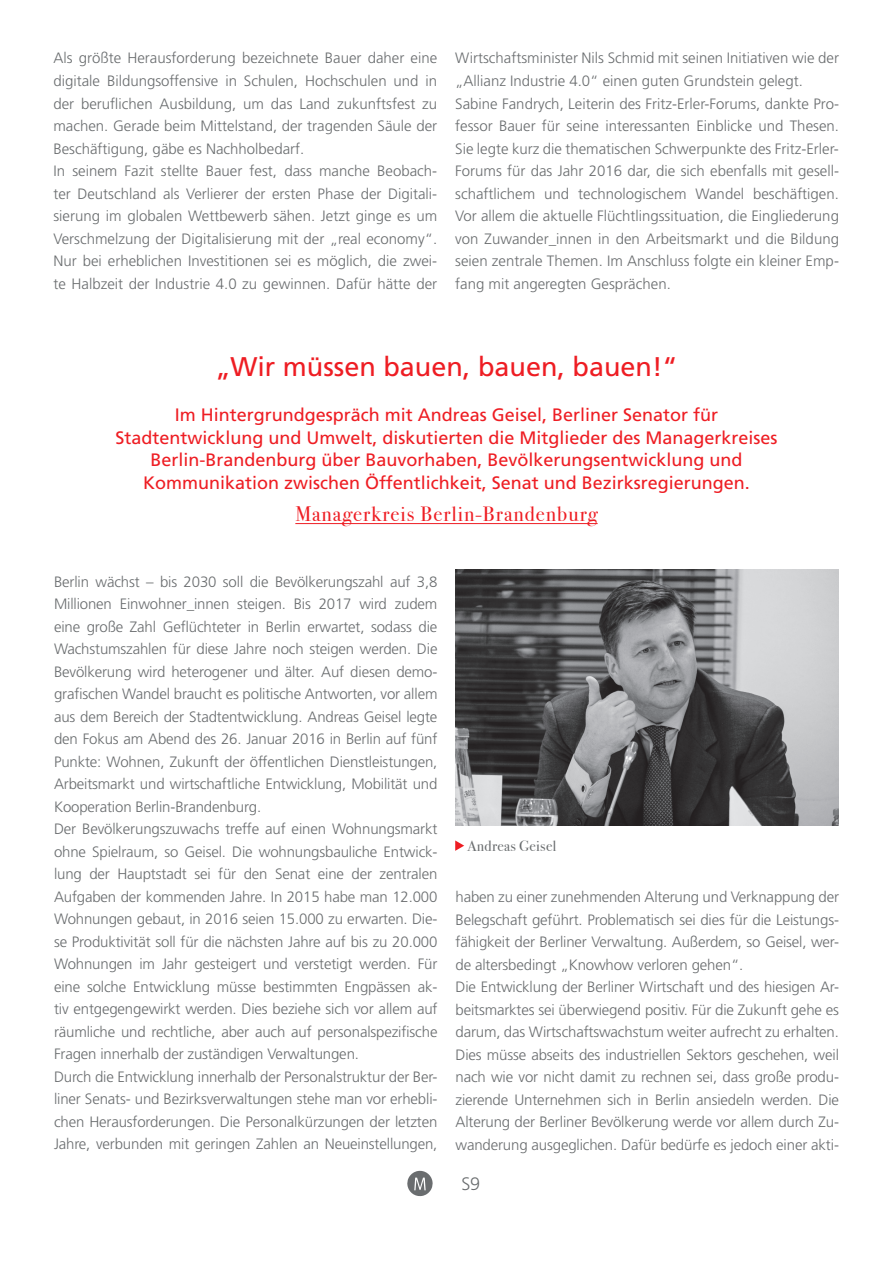
<style>
.page{position:relative;width:893px;height:1263px;background:#fff}
.page>*{position:absolute;margin:0;border:0;box-sizing:border-box;transform-origin:0 0}
.t1{font:27px "Frutiger LT Std";color:#ee1d23}
.t2{font:21px "Bodoni Svty Two ITCTT";letter-spacing:.05em;color:#ee1d23}
.t3{font:18px/22.5px "Frutiger LT Std";color:#ee1d23;text-align:center}
.t4{font:300 18px "Frutiger LT Std";color:#6a6d6f}
.t5{font:300 15px/22.5px "Frutiger LT Std";letter-spacing:-.01em;color:#6a6d6f}
.t6{font:15px "Bodoni Svty Two ITCTT";letter-spacing:.02em;color:#6a6d6f}
</style>
<div class="page">
<svg style="left:407px;top:1171px;width:26px;height:26px"></svg>
<hr style="left:295px;top:523px;width:303px;height:1px;background:#ee1d23">
<img style="left:455px;top:570px;width:384px;height:255px">
<svg style="left:455px;top:840px;width:9px;height:11px"></svg>
<p class="t5" style="left:53px;top:47px;width:385px">Als größte Herausforderung bezeichnete Bauer daher eine digitale Bildungsoffensive in Schulen, Hochschulen und in der beruflichen Ausbildung, um das Land zukunftsfest zu machen. Gerade beim Mittelstand, der tragenden Säule der Beschäftigung, gäbe es Nachholbedarf.<br>In seinem Fazit stellte Bauer fest, dass manche Beobach&shy;ter Deutschland als Verlierer der ersten Phase der Digitali&shy;sierung im globalen Wettbewerb sähen. Jetzt ginge es um Verschmelzung der Digitalisierung mit der „real economy“.<br>Nur bei erheblichen Investitionen sei es möglich, die zwei&shy;te Halbzeit der Industrie 4.0 zu gewinnen. Dafür hätte der</p>
<p class="t5" style="left:455px;top:47px;width:385px">Wirtschaftsminister Nils Schmid mit seinen Initiativen wie der „Allianz Industrie 4.0“ einen guten Grundstein gelegt.<br>Sabine Fandrych, Leiterin des Fritz-Erler-Forums, dankte Pro&shy;fessor Bauer für seine interessanten Einblicke und Thesen.<br>Sie legte kurz die thematischen Schwerpunkte des Fritz-Erler-Forums für das Jahr 2016 dar, die sich ebenfalls mit gesell&shy;schaftlichem und technologischem Wandel beschäftigen.<br>Vor allem die aktuelle Flüchtlingssituation, die Eingliederung von Zuwander_innen in den Arbeitsmarkt und die Bildung seien zentrale Themen. Im Anschluss folgte ein kleiner Emp&shy;fang mit angeregten Gesprächen.</p>
<h1 class="t1" style="left:215px;top:351px;width:464px">„Wir müssen bauen, bauen, bauen!“</h1>
<p class="t3" style="left:115px;top:404px;width:664px">Im Hintergrundgespräch mit Andreas Geisel, Berliner Senator für Stadtentwicklung und Umwelt, diskutierten die Mitglieder des Managerkreises Berlin-Brandenburg über Bauvorhaben, Bevölkerungsentwicklung und Kommunikation zwischen Öffentlichkeit, Senat und Bezirksregierungen.</p>
<h2 class="t2" style="left:295px;top:497px;width:304px">Managerkreis Berlin-Brandenburg</h2>
<p class="t5" style="left:54px;top:570px;width:385px">Berlin wächst – bis 2030 soll die Bevölkerungszahl auf 3,8<br>Millionen Einwohner_innen steigen. Bis 2017 wird zudem eine große Zahl Geflüchteter in Berlin erwartet, sodass die Wachstumszahlen für diese Jahre noch steigen werden. Die Bevölkerung wird heterogener und älter. Auf diesen demo&shy;grafischen Wandel braucht es politische Antworten, vor allem aus dem Bereich der Stadtentwicklung. Andreas Geisel legte den Fokus am Abend des 26. Januar 2016 in Berlin auf fünf Punkte: Wohnen, Zukunft der öffentlichen Dienstleistungen, Arbeitsmarkt und wirtschaftliche Entwicklung, Mobilität und Kooperation Berlin-Brandenburg.<br>Der Bevölkerungszuwachs treffe auf einen Wohnungsmarkt ohne Spielraum, so Geisel. Die wohnungsbauliche Entwick&shy;lung der Hauptstadt sei für den Senat eine der zentralen Aufgaben der kommenden Jahre. In 2015 habe man 12.000<br>Wohnungen gebaut, in 2016 seien 15.000 zu erwarten. Die&shy;se Produktivität soll für die nächsten Jahre auf bis zu 20.000<br>Wohnungen im Jahr gesteigert und verstetigt werden. Für eine solche Entwicklung müsse bestimmten Engpässen ak&shy;tiv entgegengewirkt werden. Dies beziehe sich vor allem auf räumliche und rechtliche, aber auch auf personalspezifische Fragen innerhalb der zuständigen Verwaltungen.<br>Durch die Entwicklung innerhalb der Personalstruktur der Ber&shy;liner Senats- und Bezirksverwaltungen stehe man vor erhebli&shy;chen Herausforderungen. Die Personalkürzungen der letzten Jahre, verbunden mit geringen Zahlen an Neueinstellungen,</p>
<p class="t6" style="left:468px;top:833px;width:90px">Andreas Geisel</p>
<p class="t5" style="left:455px;top:886px;width:385px">haben zu einer zunehmenden Alterung und Verknappung der Belegschaft geführt. Problematisch sei dies für die Leistungs&shy;fähigkeit der Berliner Verwaltung. Außerdem, so Geisel, wer&shy;de altersbedingt „Knowhow verloren gehen“.<br>Die Entwicklung der Berliner Wirtschaft und des hiesigen Ar&shy;beitsmarktes sei überwiegend positiv. Für die Zukunft gehe es darum, das Wirtschaftswachstum weiter aufrecht zu erhalten.<br>Dies müsse abseits des industriellen Sektors geschehen, weil nach wie vor nicht damit zu rechnen sei, dass große produ&shy;zierende Unternehmen sich in Berlin ansiedeln werden. Die Alterung der Berliner Bevölkerung werde vor allem durch Zu&shy;wanderung ausgeglichen. Dafür bedürfe es jedoch einer akti-</p>
<p class="t4" style="left:461px;top:1174px;width:20px">S9</p>
</div>
